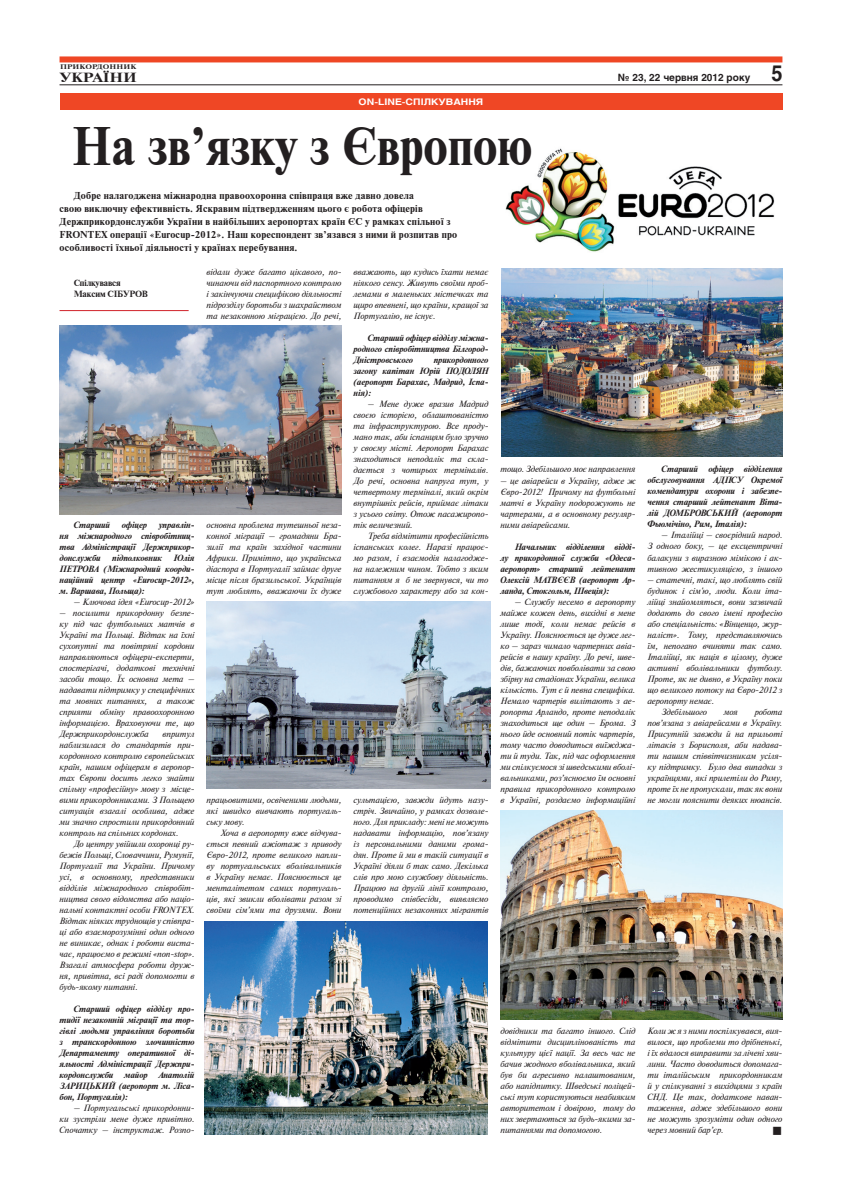
<style>
.page{position:relative;width:842px;height:1191px;background:#fff}
.page>*{position:absolute;margin:0;border:0;box-sizing:border-box;transform-origin:0 0}
.TXT{font:700 54px "Newton C";color:#231f20;scale:.9 1}
.t1{font:700 22px "Helios";color:#231f20;scale:.9 1}
.TEXT{font:14px "Wingdings";color:#231f20}
.t2{font:700 13.2px "Newton C";color:#231f20;scale:1.25 1}
.Обычный{font:700 10px/13px "Newton C";letter-spacing:.02em;color:#231f20}
.t3{font:700 10px "Helios";color:#231f20}
.TEXT-2{font:italic 9px/11px "Newton C";letter-spacing:-.01em;color:#231f20;text-align:justify}
.TEXT-3{font:italic 700 9px/11px "Newton C";letter-spacing:-.01em;color:#231f20;text-align:justify}
.TEXT-4{font:700 9px "Newton C";letter-spacing:-.01em;color:#231f20}
.TEXT-5{font:700 9px "Helios";color:#fff;scale:1.15 1}
.t4{font:700 6.6px "Newton C";letter-spacing:.02em;color:#231f20;scale:1.26 1}
</style>
<div class="page">
<div style="left:60px;top:56px;width:722px;height:6px;background:#ef4725"></div>
<hr style="left:60px;top:85px;width:722px;height:1px;background:#231f20">
<div style="left:60px;top:94px;width:722px;height:16px;background:#ef4725"></div>
<img style="left:505px;top:148px;width:270px;height:104px">
<img style="left:60px;top:325px;width:281px;height:189px">
<img style="left:204px;top:921px;width:284px;height:213px">
<img style="left:207px;top:601px;width:283px;height:187px">
<img style="left:500px;top:810px;width:283px;height:209px">
<img style="left:501px;top:268px;width:281px;height:188px">
<hr style="left:60px;top:310px;width:129px;height:1px;background:#d1232a">
<p class="t4" style="left:60px;top:63px;width:62px">ПРИКОРДОННИК</p>
<h3 class="t2" style="left:60px;top:70px;width:63px">УКРАЇНИ</h3>
<p class="t3" style="left:618px;top:72px;width:134px">№ 23, 22 червня 2012 року</p>
<p class="TEXT-5" style="left:359px;top:96px;width:110px">ON-LINE-СПІЛКУВАННЯ</p>
<p class="TXT" style="left:72px;top:116px;width:513px">На зв’язку з Європою</p>
<p class="Обычный" style="left:60px;top:189px;width:399px;text-indent:14px">Добре налагоджена міжнародна правоохоронна співпраця вже давно довела<br>свою виключну ефективність. Яскравим підтвердженням цього є робота офіцерів Держприкордонслужби України в найбільших аеропортах країн ЄС у рамках спільної з FRONTEX операції «Eurocup-2012». Наш кореспондент зв’язався з ними й розпитав про особливості їхньої діяльності у країнах перебування.</p>
<h2 class="t1" style="left:771px;top:60px;width:14px">5</h2>
<p class="TEXT-4" style="left:74px;top:277px;width:49px">Спілкувався</p>
<p class="TEXT-4" style="left:74px;top:288px;width:76px">Максим СІБУРОВ</p>
<p class="TEXT-3" style="left:74px;top:519px;width:38px">Старший</p>
<p class="TEXT-3" style="left:122px;top:519px;width:27px">офіцер</p>
<p class="TEXT-3" style="left:60px;top:519px;width:136px;text-indent:99px">управлін&shy;ня міжнародного співробітниц&shy;тва Адміністрації Держприкор&shy;донслужби</p>
<p class="TEXT-3" style="left:60px;top:552px;width:136px;text-indent:114px">Юлія ПЕТРОВА (Міжнародний коорди&shy;наційний центр «Eurocup-2012», м. Варшава, Польща):</p>
<p class="TEXT-2" style="left:74px;top:596px;width:122px">– Ключова ідея «Eurocup-2012»</p>
<p class="TEXT-2" style="left:60px;top:607px;width:136px">– посилити прикордонну безпе&shy;ку під час футбольних матчів в Україні та Польщі. Відтак на їхні сухопутні та повітряні кордони направляються офіцери-експерти, спостерігачі, додаткові технічні засоби тощо. Їх основна мета – надавати підтримку у специфічних та мовних питаннях, а також сприяти обміну правоохоронною інформацією. Враховуючи те, що Держприкордонслужба</p>
<p class="TEXT-3" style="left:112px;top:552px;width:51px">підполковник</p>
<p class="TEXT-2" style="left:60px;top:728px;width:136px;text-indent:103px">впритул наблизилася до стандартів при&shy;кордонного контролю європейських країн, нашим офіцерам в аеропор&shy;тах Європи досить легко знайти спільну «професійну» мову з місце&shy;вими прикордонниками. З Польщею ситуація взагалі особлива, адже ми значно спростили прикордонний контроль на спільних кордонах.</p>
<p class="TEXT-2" style="left:60px;top:838px;width:136px;text-indent:14px">До центру увійшли охоронці ру&shy;бежів Польщі, Словаччини, Румунії, Португалії та України. Причому усі, в основному, представники відділів міжнародного співробіт&shy;ництва свого відомства або націо&shy;нальні контактні особи FRONTEX.<br>Відтак ніяких труднощів у співпра&shy;ці або взаєморозумінні один одного не виникає, однак і роботи виста&shy;чає, працюємо в режимі «non-stop».<br>Взагалі атмосфера роботи друж&shy;ня, привітна, всі раді допомогти в будь-якому питанні.</p>
<p class="TEXT-3" style="left:60px;top:1003px;width:136px;text-indent:14px">Старший офіцер відділу про&shy;тидії незаконній міграції та тор&shy;гівлі людьми управління боротьби з транскордонною злочинністю Департаменту оперативної ді&shy;яльності Адміністрації Держпри&shy;кордонслужби майор Анатолій ЗАРИЦЬКИЙ (аеропорт м. Ліса&shy;бон, Португалія):</p>
<p class="TEXT-2" style="left:60px;top:1102px;width:136px;text-indent:14px">– Португальські прикордонни&shy;ки зустріли мене дуже привітно.<br>Спочатку – інструктаж. Розпо-</p>
<p class="TEXT-2" style="left:206px;top:266px;width:136px">відали дуже багато цікавого, по&shy;чинаючи від паспортного контролю і закінчуючи специфікою діяльності підрозділу боротьби з шахрайством та незаконною міграцією. До речі,</p>
<p class="TEXT-2" style="left:206px;top:519px;width:136px">основна проблема тутешньої неза&shy;конної міграції – громадяни Бра&shy;зилії та країн західної частини Африки. Примітно, що українська діаспора в Португалії займає друге місце після бразильської. Українців тут люблять, вважаючи їх дуже</p>
<p class="TEXT-2" style="left:206px;top:794px;width:136px">працьовитими, освіченими людьми, які швидко вивчають португаль&shy;ську мову.</p>
<p class="TEXT-2" style="left:206px;top:827px;width:136px;text-indent:14px">Хоча в аеропорту вже відчува&shy;ється певний ажіотаж з приводу Євро-2012, проте великого напли&shy;ву португальських вболівальників в Україну немає. Пояснюється це менталітетом самих португаль&shy;ців, які звикли вболівати разом зі своїми сім’ями та друзями. Вони</p>
<p class="TEXT-2" style="left:353px;top:266px;width:136px;text-align:left">вважають, що кудись їхати немає ніякого сенсу. Живуть своїми проб&shy;лемами в маленьких містечках та щиро впевнені, що країни, кращої за<br>Португалію, не існує.</p>
<p class="TEXT-3" style="left:353px;top:332px;width:136px;text-align:left;text-indent:14px">Старший офіцер відділу міжна&shy;родного співробітництва Білгород-<br>Дністровського</p>
<p class="TEXT-3" style="left:353px;top:354px;width:136px;text-indent:80px">прикордонного загону капітан Юрій ПОДОЛЯН (аеропорт Барахас, Мадрид, Іспа&shy;нія):</p>
<p class="TEXT-2" style="left:353px;top:398px;width:136px;text-indent:14px">– Мене дуже вразив Мадрид своєю історією, облаштованістю та інфраструктурою. Все проду&shy;мано так, аби іспанцям було зручно у своєму місті. Аеропорт Барахас знаходиться неподалік та скла&shy;дається з чотирьох терміналів.<br>До речі, основна напруга тут, у четвертому терміналі, який окрім внутрішніх рейсів, приймає літаки з усього світу. Отож пасажиропо&shy;тік величезний.</p>
<p class="TEXT-2" style="left:353px;top:530px;width:136px;text-indent:14px">Треба відмітити професійність іспанських колег. Наразі працює&shy;мо разом, і взаємодія налагодже&shy;на належним чином. Тобто з яким питанням я б не звернувся, чи то службового характеру або за кон-</p>
<p class="TEXT-2" style="left:353px;top:794px;width:136px">сультацією, завжди йдуть назу&shy;стріч. Звичайно, у рамках дозволе&shy;ного. Для прикладу: мені не можуть надавати інформацію, пов’язану із персональними даними грома&shy;дян. Проте й ми в такій ситуації в Україні діяли б так само. Декілька слів про мою службову діяльність.<br>Працюю на другій лінії контролю, проводимо співбесіди, виявляємо потенційних незаконних мігрантів</p>
<p class="TEXT-2" style="left:500px;top:464px;width:136px">тощо. Здебільшого моє направлення</p>
<p class="TEXT-2" style="left:500px;top:475px;width:136px">– це авіарейси в Україну, адже ж Євро-2012! Причому на футбольні матчі в Україну подорожують не чартерами, а в основному регуляр&shy;ними авіарейсами.</p>
<p class="TEXT-3" style="left:500px;top:541px;width:136px;text-align:left;text-indent:14px">Начальник відділення відді&shy;лу прикордонної служби «Одеса&shy;аеропорт» старший лейтенант<br>Олексій МАТВЄЄВ (аеропорт Ар&shy;ланда, Стокгольм, Швеція):</p>
<p class="TEXT-2" style="left:500px;top:596px;width:136px;text-indent:14px">– Службу несемо в аеропорту майже кожен день, вихідні в мене лише тоді, коли немає рейсів в Україну. Пояснюється це дуже лег&shy;ко – зараз чимало чартерних авіа&shy;рейсів в нашу країну. До речі, шве&shy;дів, бажаючих повболівати за свою збірну на стадіонах України, велика кількість. Тут є й певна специфіка.<br>Немало чартерів вилітають з ае&shy;ропорта Арландо, проте неподалік знаходиться ще один – Брома. З нього йде основний потік чартерів, тому часто доводиться виїжджа&shy;ти й туди. Так, під час оформлення ми спілкуємося зі шведськими вболі&shy;вальниками, роз’яснюємо їм основні правила прикордонного контролю в Україні, роздаємо інформаційні</p>
<p class="TEXT-3" style="left:647px;top:464px;width:136px;text-indent:14px">Старший офіцер відділення обслуговування АДПСУ Окремої комендатури охорони і забезпе&shy;чення старший лейтенант Віта&shy;лій ДОМБРОВСЬКИЙ (аеропорт Фьюмічіно, Рим, Італія):</p>
<p class="TEXT-2" style="left:647px;top:530px;width:136px;text-indent:14px">– Італійці – своєрідний народ.<br>З одного боку, – це ексцентричні балакуни з виразною мімікою і ак&shy;тивною жестикуляцією, з іншого</p>
<p class="TEXT-2" style="left:647px;top:574px;width:136px">– статечні, такі, що люблять свій будинок і сім'ю, люди. Коли іта&shy;лійці знайомляться, вони зазвичай додають до свого імені професію або спеціальність: «Вінценцо, жур&shy;наліст». Тому, представляючись їм, непогано вчиняти так само.<br>Італійці, як нація в цілому, дуже активні вболівальники футболу.<br>Проте, як не дивно, в Україну поки що великого потоку на Євро-2012 з аеропорту немає.</p>
<p class="TEXT-2" style="left:662px;top:706px;width:47px">Здебільшого</p>
<p class="TEXT-2" style="left:724px;top:706px;width:16px">моя</p>
<p class="TEXT-2" style="left:647px;top:706px;width:136px;text-indent:107px">робота пов’язана з авіарейсами в Україну.<br>Присутній завжди й на прильоті літаків з Борисполя, аби надава&shy;ти нашим співвітчизникам усіля&shy;ку підтримку. Було два випадки з українцями, які прилетіли до Риму, проте їх не пропускали, так як вони не могли пояснити деяких нюансів.</p>
<p class="TEXT-2" style="left:500px;top:1025px;width:136px">довідники та багато іншого. Слід відмітити дисциплінованість та культуру цієї нації. За весь час не бачив жодного вболівальника, який був би агресивно налаштованим, або напідпитку. Шведські поліцей&shy;ські тут користуються неабияким авторитетом і довірою, тому до них звертаються за будь-якими за&shy;питаннями та допомогою.</p>
<p class="TEXT-2" style="left:647px;top:1025px;width:136px">Коли ж я з ними поспілкувався, вия&shy;вилося, що проблеми то дрібненькі, і їх вдалося виправити за лічені хви&shy;лини. Часто доводиться допомага&shy;ти італійським прикордонникам й у спілкуванні з вихідцями з країн СНД. Це так, додаткове наван&shy;таження, адже здебільшого вони не можуть зрозуміти один одного через мовний бар’єр.</p>
<p class="TEXT" style="left:772px;top:1123px;width:12px">■</p>
</div>
